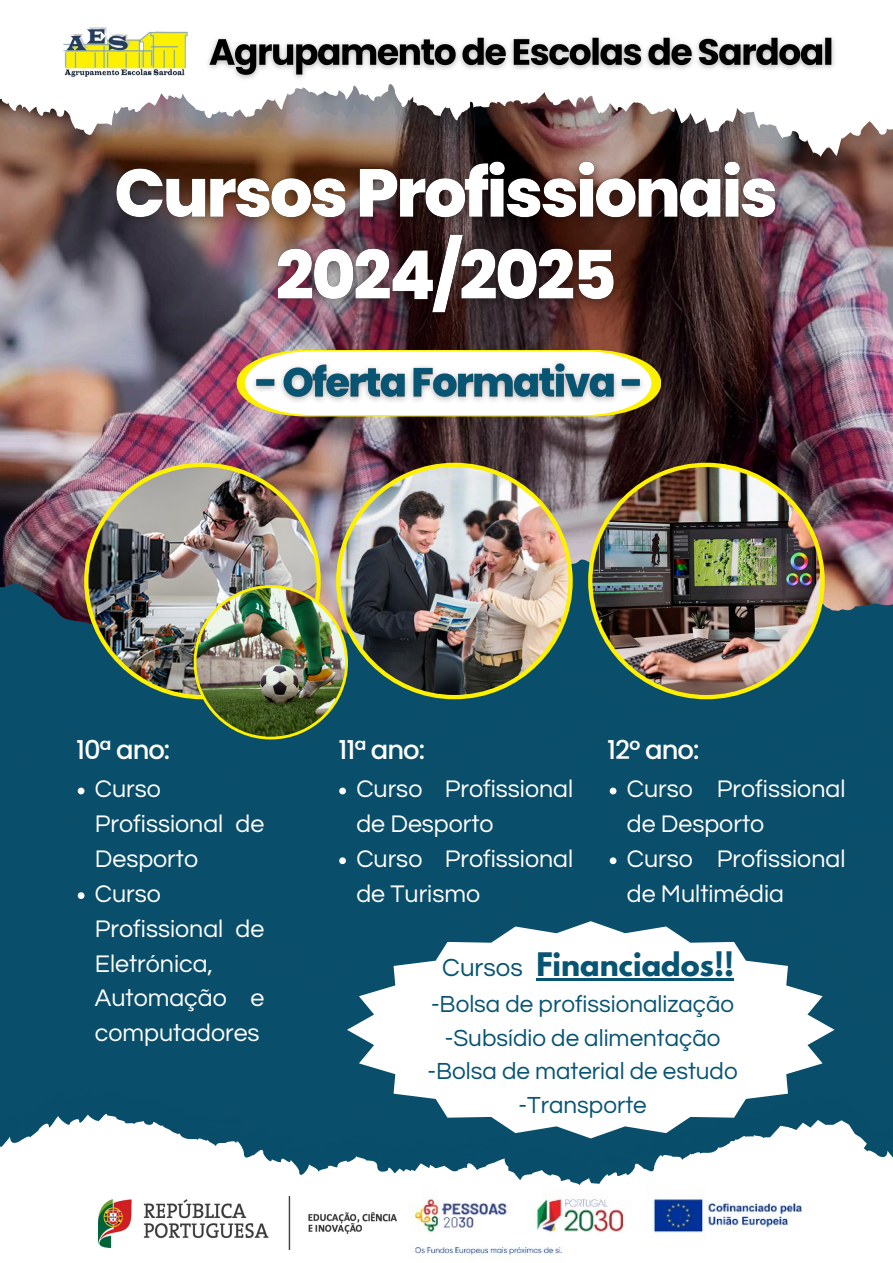
<style>
.page{position:relative;width:893px;height:1263px;background:#fff}
.page>*{position:absolute;margin:0;border:0;box-sizing:border-box;transform-origin:0 0}
.t1{font:700 28.72px "League Spartan";color:#085473}
.t2{font:500 25.95px "Poppins";letter-spacing:-.04em;color:#fff}
.t3{font:25.72px "Questrial";color:#085473}
.t4{font:24.97px/34.9px "Questrial";color:#fff}
.t5{font:24.22px "Questrial";color:#085473}
</style>
<div class="page">
<img style="left:0;top:368px;width:893px;height:717px">
<img style="left:183px;top:368px;width:710px;height:174px">
<div style="left:0;top:1085px;width:893px;height:24px;background:#094e6a"></div>
<svg style="left:0;top:1109px;width:893px;height:141px"></svg>
<img style="left:0;top:178px;width:893px;height:190px">
<svg style="left:0;top:160px;width:893px;height:18px;background:#764f43"></svg>
<svg style="left:0;top:43px;width:893px;height:117px"></svg>
<img style="left:64px;top:27px;width:124px;height:50px">
<img style="left:84px;top:463px;width:237px;height:236px">
<img style="left:588px;top:463px;width:236px;height:236px">
<img style="left:336px;top:463px;width:237px;height:236px">
<img style="left:194px;top:585px;width:154px;height:154px">
<img style="left:236px;top:350px;width:425px;height:66px">
<svg style="left:347px;top:921px;width:487px;height:217px"></svg>
<img style="left:408px;top:1186px;width:403px;height:75px">
<img style="left:98px;top:1197px;width:299px;height:52px">
<img style="left:99px;top:147px;width:693px;height:185px">
<svg style="left:78px;top:788px;width:6px;height:6px"></svg>
<svg style="left:78px;top:892px;width:6px;height:7px"></svg>
<svg style="left:339px;top:788px;width:7px;height:6px"></svg>
<svg style="left:339px;top:857px;width:7px;height:7px"></svg>
<svg style="left:610px;top:788px;width:6px;height:6px"></svg>
<svg style="left:610px;top:857px;width:6px;height:7px"></svg>
<img style="left:200px;top:37px;width:640px;height:48px">
<img style="left:246px;top:355px;width:403px;height:56px">
<hr style="left:536px;top:978px;width:198px;height:3px;background:#085473">
<h3 class="t2" style="left:76px;top:732px;width:96px">10ª ano:</h3>
<h3 class="t2" style="left:338px;top:732px;width:88px">11ª ano:</h3>
<h3 class="t2" style="left:607px;top:732px;width:94px">12º ano:</h3>
<p class="t4" style="left:95px;top:772px;width:171px">Curso<br>Profissional de<br>Desporto</p>
<p class="t4" style="left:95px;top:877px;width:171px">Curso<br>Profissional de<br>Eletrónica,<br>Automação e computadores</p>
<p class="t4" style="left:356px;top:772px;width:218px">Curso Profissional de Desporto</p>
<p class="t4" style="left:356px;top:842px;width:218px">Curso Profissional de Turismo</p>
<p class="t4" style="left:627px;top:772px;width:220px">Curso Profissional de Desporto</p>
<p class="t4" style="left:627px;top:842px;width:220px">Curso Profissional de Multimédia</p>
<h3 class="t3" style="left:442px;top:955px;width:82px">Cursos</h3>
<p class="t1" style="left:536px;top:950px;width:199px">Financiados!!</p>
<p class="t5" style="left:431px;top:992px;width:305px">-Bolsa de profissionalização</p>
<p class="t5" style="left:445px;top:1026px;width:277px">-Subsídio de alimentação</p>
<p class="t5" style="left:427px;top:1059px;width:312px">-Bolsa de material de estudo</p>
<p class="t5" style="left:518px;top:1093px;width:130px">-Transporte</p>
</div>
